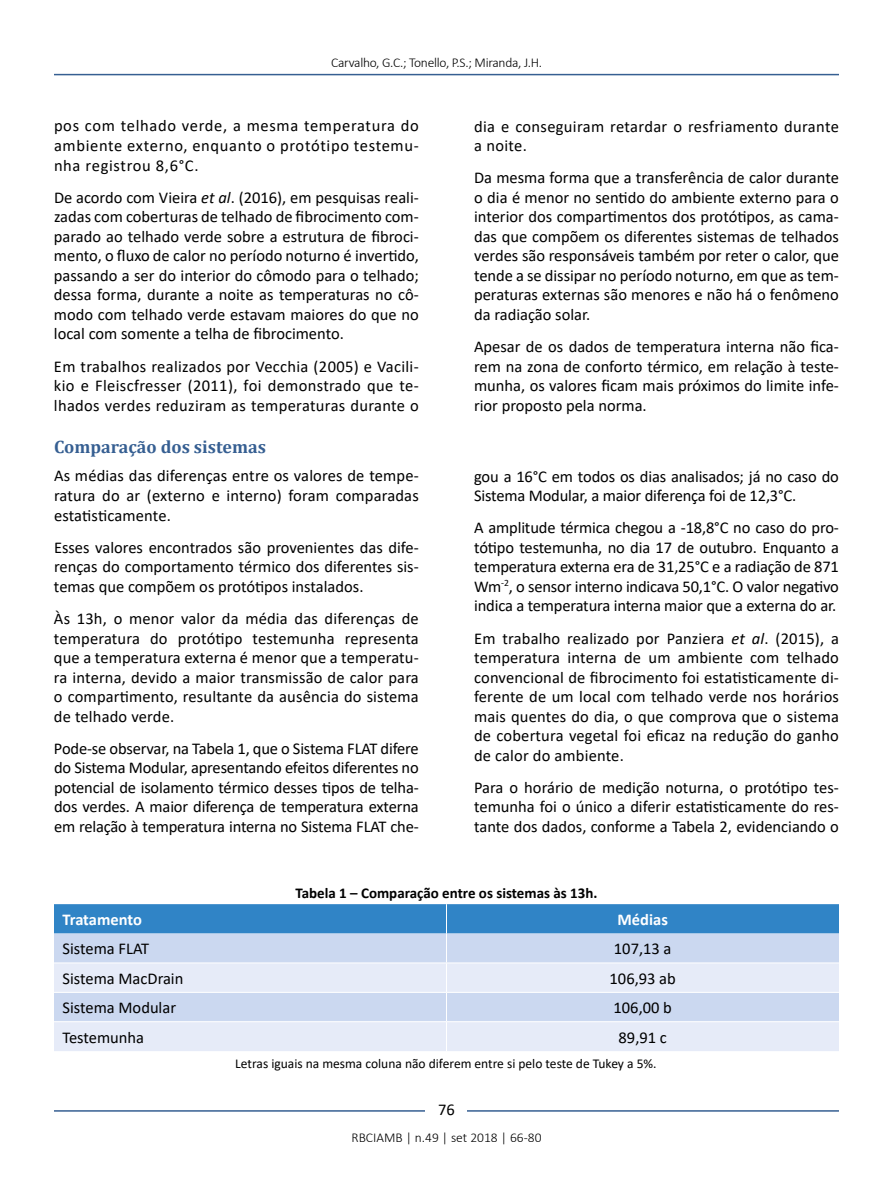
<style>
.page{position:relative;width:893px;height:1191px;background:#fff}
.page>*{position:absolute;margin:0;border:0;box-sizing:border-box;transform-origin:0 0}
.t1{font:700 18px "Cambria";color:#365f92}
.t2{font:16.5px/19.5px "Calibri";color:#000;text-align:justify}
.t3{font:16.5px/19.5px "Calibri";letter-spacing:.02em;color:#000}
.t4{font:700 16.5px "Calibri";color:#fff}
.t5{font:700 15px "Calibri";color:#000}
.t6{font:13.5px "Calibri";color:#000}
.t7{font:300 13.5px "Calibri";letter-spacing:-.02em;color:#000}
.t8{font:300 13.5px "Calibri";color:#000}
.s1{font-style:italic}
</style>
<div class="page">
<hr style="left:54px;top:74px;width:785px;height:1px;background:#365f92">
<hr style="left:54px;top:1110px;width:785px;height:1px;background:#365f92">
<div style="left:426px;top:1096px;width:41px;height:26px;background:#fff"></div>
<svg style="left:54px;top:904px;width:785px;height:147px;background:#b8cfeb"></svg>
<p class="t7" style="left:331px;top:54px;width:213px">Carvalho, G.C.; Tonello, P.S.; Miranda, J.H.</p>
<p class="t2" style="left:54px;top:116px;width:366px">pos com telhado verde, a mesma temperatura do ambiente externo, enquanto o protótipo testemu&shy;nha registrou 8,6°C.</p>
<p class="t2" style="left:54px;top:187px;width:366px">De acordo com Vieira <span class="s1">et al</span>. (2016), em pesquisas reali&shy;zadas com coberturas de telhado de fibrocimento com&shy;parado ao telhado verde sobre a estrutura de fibroci&shy;mento, o fluxo de calor no período noturno é invertido, passando a ser do interior do cômodo para o telhado; dessa forma, durante a noite as temperaturas no cô&shy;modo com telhado verde estavam maiores do que no local com somente a telha de fibrocimento.</p>
<p class="t2" style="left:54px;top:356px;width:366px">Em trabalhos realizados por Vecchia (2005) e Vacili&shy;kio e Fleiscfresser (2011), foi demonstrado que te&shy;lhados verdes reduziram as temperaturas durante o</p>
<p class="t1" style="left:54px;top:434px;width:213px">Comparação dos sistemas</p>
<p class="t2" style="left:54px;top:466px;width:366px">As médias das diferenças entre os valores de tempe&shy;ratura do ar (externo e interno) foram comparadas estatisticamente.</p>
<p class="t2" style="left:54px;top:537px;width:366px">Esses valores encontrados são provenientes das dife&shy;renças do comportamento térmico dos diferentes sis&shy;temas que compõem os protótipos instalados.</p>
<p class="t2" style="left:54px;top:608px;width:366px">Às 13h, o menor valor da média das diferenças de temperatura do protótipo testemunha representa que a temperatura externa é menor que a temperatu&shy;ra interna, devido a maior transmissão de calor para o compartimento, resultante da ausência do sistema de telhado verde.</p>
<p class="t2" style="left:54px;top:738px;width:366px">Pode-se observar, na Tabela 1, que o Sistema FLAT difere do Sistema Modular, apresentando efeitos diferentes no potencial de isolamento térmico desses tipos de telha&shy;dos verdes. A maior diferença de temperatura externa em relação à temperatura interna no Sistema FLAT che-</p>
<p class="t3" style="left:474px;top:116px;width:366px">dia e conseguiram retardar o resfriamento durante a noite.</p>
<p class="t2" style="left:474px;top:168px;width:366px">Da mesma forma que a transferência de calor durante o dia é menor no sentido do ambiente externo para o interior dos compartimentos dos protótipos, as cama&shy;das que compõem os diferentes sistemas de telhados verdes são responsáveis também por reter o calor, que tende a se dissipar no período noturno, em que as tem&shy;peraturas externas são menores e não há o fenômeno da radiação solar.</p>
<p class="t2" style="left:474px;top:336px;width:366px">Apesar de os dados de temperatura interna não fica&shy;rem na zona de conforto térmico, em relação à teste&shy;munha, os valores ficam mais próximos do limite infe&shy;rior proposto pela norma.</p>
<p class="t2" style="left:474px;top:466px;width:366px">gou a 16°C em todos os dias analisados; já no caso do<br>Sistema Modular, a maior diferença foi de 12,3°C.</p>
<p class="t2" style="left:474px;top:517px;width:366px">A amplitude térmica chegou a -18,8°C no caso do pro&shy;tótipo testemunha, no dia 17 de outubro. Enquanto a temperatura externa era de 31,25°C e a radiação de 871<br>Wm<sup>-2</sup>, o sensor interno indicava 50,1°C. O valor negativo indica a temperatura interna maior que a externa do ar.</p>
<p class="t2" style="left:474px;top:628px;width:366px">Em trabalho realizado por Panziera <span class="s1">et al</span>. (2015), a temperatura interna de um ambiente com telhado convencional de fibrocimento foi estatisticamente di&shy;ferente de um local com telhado verde nos horários mais quentes do dia, o que comprova que o sistema de cobertura vegetal foi eficaz na redução do ganho de calor do ambiente.</p>
<p class="t2" style="left:474px;top:777px;width:366px">Para o horário de medição noturna, o protótipo tes&shy;temunha foi o único a diferir estatisticamente do res&shy;tante dos dados, conforme a Tabela 2, evidenciando o</p>
<p class="t5" style="left:295px;top:882px;width:304px">Tabela 1 – Comparação entre os sistemas às 13h.</p>
<p class="t4" style="left:63px;top:908px;width:81px">Tratamento</p>
<p class="t4" style="left:617px;top:908px;width:52px">Médias</p>
<p class="t2" style="left:63px;top:938px;width:88px">Sistema FLAT</p>
<p class="t2" style="left:614px;top:938px;width:59px">107,13 a</p>
<p class="t2" style="left:63px;top:968px;width:122px">Sistema MacDrain</p>
<p class="t2" style="left:610px;top:968px;width:68px">106,93 ab</p>
<p class="t2" style="left:63px;top:997px;width:115px">Sistema Modular</p>
<p class="t2" style="left:614px;top:997px;width:60px">106,00 b</p>
<p class="t2" style="left:63px;top:1027px;width:83px">Testemunha</p>
<p class="t2" style="left:619px;top:1027px;width:50px">89,91 c</p>
<p class="t6" style="left:235px;top:1053px;width:423px">Letras iguais na mesma coluna não diferem entre si pelo teste de Tukey a 5%.</p>
<p class="t2" style="left:438px;top:1099px;width:18px">76</p>
<p class="t8" style="left:351px;top:1129px;width:192px">RBCIAMB | n.49 | set 2018 | 66-80</p>
</div>
